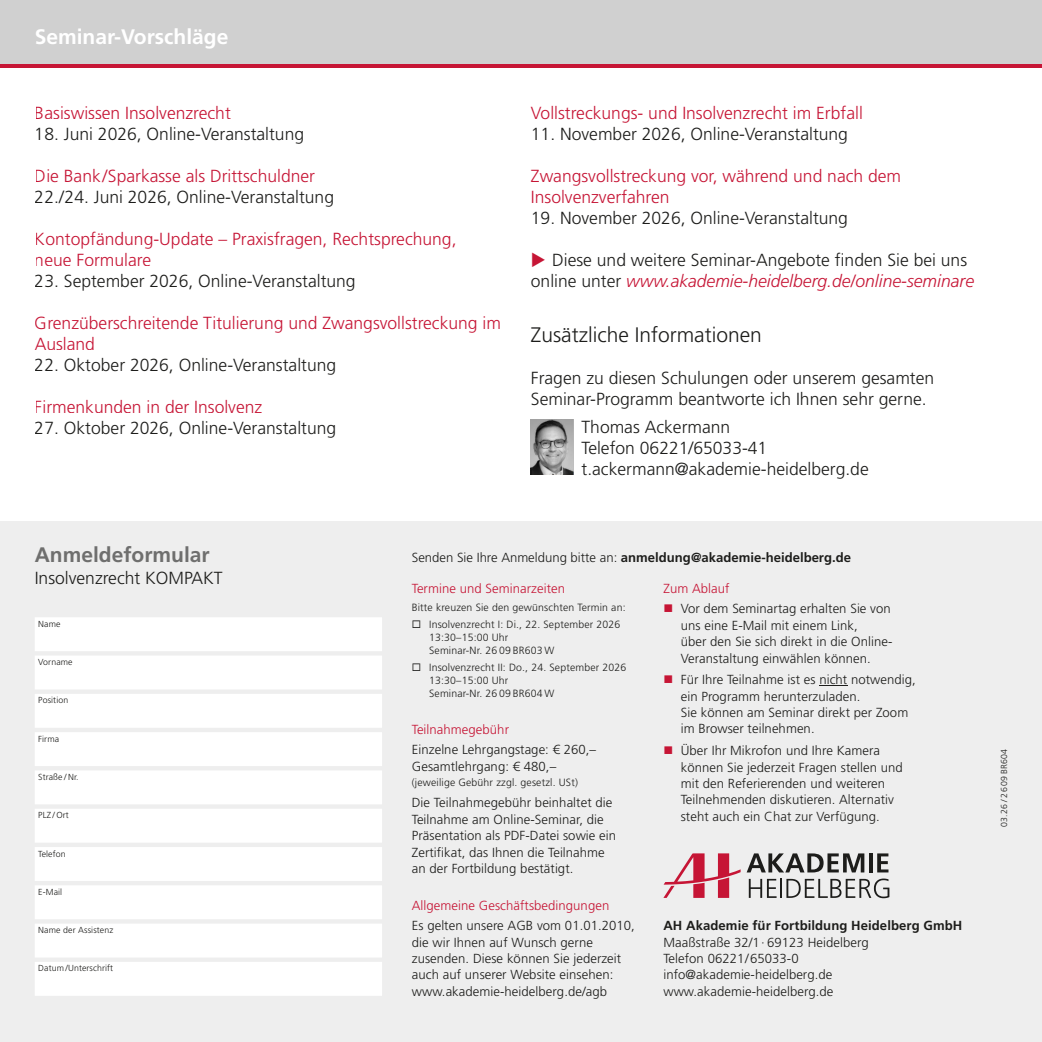
<style>
.page{position:relative;width:1042px;height:1042px;background:#fff}
.page>*{position:absolute;margin:0;border:0;box-sizing:border-box;transform-origin:0 0}
.t1{font:300 21px "Frutiger LT Pro";color:#1d1d1b}
.t2{font:700 21px "Frutiger LT Pro";color:#fff}
.t3{font:700 21px "Frutiger LT Pro";color:#6f6f6e}
.t4{font:300 17.5px "Frutiger LT Pro";color:#1d1d1b}
.t5{font:300 17.5px "Frutiger LT Pro";color:#c61535}
.t6{font:italic 300 17.5px "Frutiger LT Pro";color:#c61535}
.t7{font:300 13.12px "Frutiger LT Pro";letter-spacing:.005em;color:#1d1d1b}
.t8{font:700 13.12px "Frutiger LT Pro";letter-spacing:.005em;color:#1d1d1b}
.t9{font:300 13.12px "Frutiger LT Pro";letter-spacing:.005em;color:#c61535}
.t10{font:300 10.5px "Frutiger LT Pro";letter-spacing:.015em;color:#1d1d1b}
.t11{font:300 8.75px "Frutiger LT Pro";letter-spacing:.015em;color:#1d1d1b}
.s1{font-style:normal;color:#1d1d1b}
.s2{font-weight:300}
</style>
<div class="page">
<div style="left:0;top:521px;width:1042px;height:521px;background:#eee"></div>
<div style="left:0;top:0;width:1042px;height:64px;background:#d0d0d0"></div>
<hr style="left:0;top:64px;width:1042px;height:4px;background:#c61535">
<div style="left:35px;top:617px;width:347px;height:34px;background:#fff"></div>
<div style="left:35px;top:655px;width:347px;height:34px;background:#fff"></div>
<div style="left:35px;top:694px;width:347px;height:34px;background:#fff"></div>
<div style="left:35px;top:732px;width:347px;height:34px;background:#fff"></div>
<div style="left:35px;top:770px;width:347px;height:34px;background:#fff"></div>
<div style="left:35px;top:809px;width:347px;height:33px;background:#fff"></div>
<div style="left:35px;top:847px;width:347px;height:34px;background:#fff"></div>
<div style="left:35px;top:885px;width:347px;height:34px;background:#fff"></div>
<div style="left:35px;top:923px;width:347px;height:34px;background:#fff"></div>
<div style="left:35px;top:962px;width:347px;height:34px;background:#fff"></div>
<hr style="left:1041px;top:0;width:1px;height:124px;background:#eee">
<hr style="left:1041px;top:119px;width:1px;height:134px;background:#c61535">
<hr style="left:1041px;top:253px;width:1px;height:268px;background:#b2b2b2">
<svg style="left:819px;top:685px;width:28px;height:1px"></svg>
<svg style="left:747px;top:853px;width:117px;height:19px"></svg>
<hr style="left:869px;top:853px;width:3px;height:19px;background:#1d1d1b">
<svg style="left:877px;top:853px;width:11px;height:19px"></svg>
<svg style="left:663px;top:853px;width:77px;height:45px"></svg>
<svg style="left:749px;top:878px;width:140px;height:20px"></svg>
<img style="left:531px;top:419px;width:42px;height:56px">
<p class="t2" style="left:35px;top:28px;width:195px">Seminar-Vorschläge</p>
<p class="t5" style="left:35px;top:105px;width:198px">Basiswissen Insolvenzrecht</p>
<p class="t4" style="left:35px;top:126px;width:271px">18. Juni 2026, Online-Veranstaltung</p>
<p class="t5" style="left:35px;top:168px;width:282px">Die Bank / Sparkasse als Drittschuldner</p>
<p class="t4" style="left:35px;top:189px;width:301px">22./ 24. Juni 2026, Online-Veranstaltung</p>
<p class="t5" style="left:35px;top:231px;width:423px">Kontopfändung-Update – Praxisfragen, Rechtsprechung,</p>
<p class="t5" style="left:35px;top:252px;width:118px">neue Formulare</p>
<p class="t4" style="left:35px;top:273px;width:322px">23. September 2026, Online-Veranstaltung</p>
<p class="t5" style="left:35px;top:315px;width:468px">Grenzüberschreitende Titulierung und Zwangsvollstreckung im</p>
<p class="t5" style="left:35px;top:336px;width:62px">Ausland</p>
<p class="t4" style="left:35px;top:357px;width:303px">22. Oktober 2026, Online-Veranstaltung</p>
<p class="t5" style="left:35px;top:399px;width:229px">Firmenkunden in der Insolvenz</p>
<p class="t4" style="left:35px;top:420px;width:303px">27. Oktober 2026, Online-Veranstaltung</p>
<p class="t5" style="left:531px;top:105px;width:333px">Vollstreckungs- und Insolvenzrecht im Erbfall</p>
<p class="t4" style="left:531px;top:126px;width:319px">11. November 2026, Online-Veranstaltung</p>
<p class="t5" style="left:531px;top:168px;width:372px">Zwangsvollstreckung vor, während und nach dem</p>
<p class="t5" style="left:531px;top:189px;width:140px">Insolvenzverfahren</p>
<p class="t4" style="left:531px;top:210px;width:319px">19. November 2026, Online-Veranstaltung</p>
<p class="t4" style="left:552px;top:252px;width:416px">Diese und weitere Seminar-Angebote finden Sie bei uns</p>
<p class="t6" style="left:531px;top:273px;width:445px"><span class="s1">online unter</span> www.akademie-heidelberg.de/online-seminare</p>
<p class="t1" style="left:531px;top:326px;width:232px">Zusätzliche Informationen</p>
<p class="t4" style="left:531px;top:370px;width:405px">Fragen zu diesen Schulungen oder unserem gesamten</p>
<p class="t4" style="left:531px;top:391px;width:397px">Seminar-Programm beantworte ich Ihnen sehr gerne.</p>
<p class="t4" style="left:581px;top:419px;width:150px">Thomas Ackermann</p>
<p class="t4" style="left:581px;top:440px;width:187px">Telefon 06221/65033-41</p>
<p class="t4" style="left:581px;top:461px;width:289px">t.ackermann@akademie-heidelberg.de</p>
<h1 class="t3" style="left:35px;top:546px;width:177px">Anmeldeformular</h1>
<p class="t4" style="left:35px;top:570px;width:189px">Insolvenzrecht KOMPAKT</p>
<p class="t11" style="left:38px;top:620px;width:24px">Name</p>
<p class="t11" style="left:38px;top:658px;width:36px">Vorname</p>
<p class="t11" style="left:38px;top:697px;width:32px">Position</p>
<p class="t11" style="left:38px;top:735px;width:22px">Firma</p>
<p class="t11" style="left:38px;top:773px;width:42px">Straße / Nr.</p>
<p class="t11" style="left:38px;top:811px;width:32px">PLZ / Ort</p>
<p class="t11" style="left:38px;top:850px;width:29px">Telefon</p>
<p class="t11" style="left:38px;top:888px;width:25px">E-Mail</p>
<p class="t11" style="left:38px;top:926px;width:77px">Name der Assistenz</p>
<p class="t11" style="left:38px;top:965px;width:76px">Datum /Unterschrift</p>
<p class="t8" style="left:412px;top:552px;width:441px"><span class="s2">Senden Sie Ihre Anmeldung bitte an:</span> anmeldung@akademie-heidelberg.de</p>
<p class="t9" style="left:412px;top:583px;width:155px">Termine und Seminarzeiten</p>
<p class="t10" style="left:412px;top:603px;width:215px">Bitte kreuzen Sie den gewünschten Termin an:</p>
<p class="t10" style="left:429px;top:620px;width:193px">Insolvenzrecht I: Di., 22. September 2026</p>
<p class="t10" style="left:429px;top:633px;width:81px">13:30–15:00 Uhr</p>
<p class="t10" style="left:429px;top:646px;width:127px">Seminar-Nr. 26 09 BR603 W</p>
<p class="t10" style="left:429px;top:663px;width:199px">Insolvenzrecht II: Do., 24. September 2026</p>
<p class="t10" style="left:429px;top:676px;width:81px">13:30–15:00 Uhr</p>
<p class="t10" style="left:429px;top:689px;width:127px">Seminar-Nr. 26 09 BR604 W</p>
<p class="t9" style="left:412px;top:724px;width:99px">Teilnahmegebühr</p>
<p class="t7" style="left:412px;top:744px;width:186px">Einzelne Lehrgangstage: € 260,–</p>
<p class="t7" style="left:412px;top:761px;width:146px">Gesamtlehrgang: € 480,–</p>
<p class="t10" style="left:412px;top:778px;width:168px">(jeweilige Gebühr zzgl. gesetzl. USt)</p>
<p class="t7" style="left:412px;top:797px;width:202px">Die Teilnahmegebühr beinhaltet die</p>
<p class="t7" style="left:412px;top:814px;width:193px">Teilnahme am Online-Seminar, die</p>
<p class="t7" style="left:412px;top:830px;width:206px">Präsentation als PDF-Datei sowie ein</p>
<p class="t7" style="left:412px;top:846px;width:195px">Zertifikat, das Ihnen die Teilnahme</p>
<p class="t7" style="left:412px;top:863px;width:163px">an der Fortbildung bestätigt.</p>
<p class="t9" style="left:412px;top:900px;width:199px">Allgemeine Geschäftsbedingungen</p>
<p class="t7" style="left:412px;top:920px;width:225px">Es gelten unsere AGB vom 01.01.2010,</p>
<p class="t7" style="left:412px;top:936px;width:183px">die wir Ihnen auf Wunsch gerne</p>
<p class="t7" style="left:412px;top:953px;width:211px">zusenden. Diese können Sie jederzeit</p>
<p class="t7" style="left:412px;top:969px;width:203px">auch auf unserer Website einsehen:</p>
<p class="t7" style="left:412px;top:986px;width:197px">www.akademie-heidelberg.de/agb</p>
<p class="t9" style="left:663px;top:583px;width:68px">Zum Ablauf</p>
<p class="t7" style="left:681px;top:603px;width:212px">Vor dem Seminartag erhalten Sie von</p>
<p class="t7" style="left:681px;top:620px;width:178px">uns eine E-Mail mit einem Link,</p>
<p class="t7" style="left:681px;top:636px;width:213px">über den Sie sich direkt in die Online-</p>
<p class="t7" style="left:681px;top:653px;width:192px">Veranstaltung einwählen können.</p>
<p class="t7" style="left:681px;top:674px;width:237px">Für Ihre Teilnahme ist es nicht notwendig,</p>
<p class="t7" style="left:681px;top:691px;width:181px">ein Programm herunterzuladen.</p>
<p class="t7" style="left:681px;top:707px;width:229px">Sie können am Seminar direkt per Zoom</p>
<p class="t7" style="left:681px;top:723px;width:135px">im Browser teilnehmen.</p>
<p class="t7" style="left:681px;top:745px;width:201px">Über Ihr Mikrofon und Ihre Kamera</p>
<p class="t7" style="left:681px;top:762px;width:224px">können Sie jederzeit Fragen stellen und</p>
<p class="t7" style="left:681px;top:778px;width:206px">mit den Referierenden und weiteren</p>
<p class="t7" style="left:681px;top:794px;width:215px">Teilnehmenden diskutieren. Alternativ</p>
<p class="t7" style="left:681px;top:811px;width:201px">steht auch ein Chat zur Verfügung.</p>
<p class="t8" style="left:663px;top:920px;width:300px">AH Akademie für Fortbildung Heidelberg GmbH</p>
<p class="t7" style="left:663px;top:937px;width:207px">Maaßstraße 32/1 · 69123 Heidelberg</p>
<p class="t7" style="left:663px;top:953px;width:137px">Telefon 06221 / 65033-0</p>
<p class="t7" style="left:663px;top:969px;width:170px">info@akademie-heidelberg.de</p>
<p class="t7" style="left:663px;top:986px;width:172px">www.akademie-heidelberg.de</p>
<p class="t11" style="left:1000px;top:827px;width:80px;rotate:-90deg">03.26 / 26 09 BR604</p>
</div>
